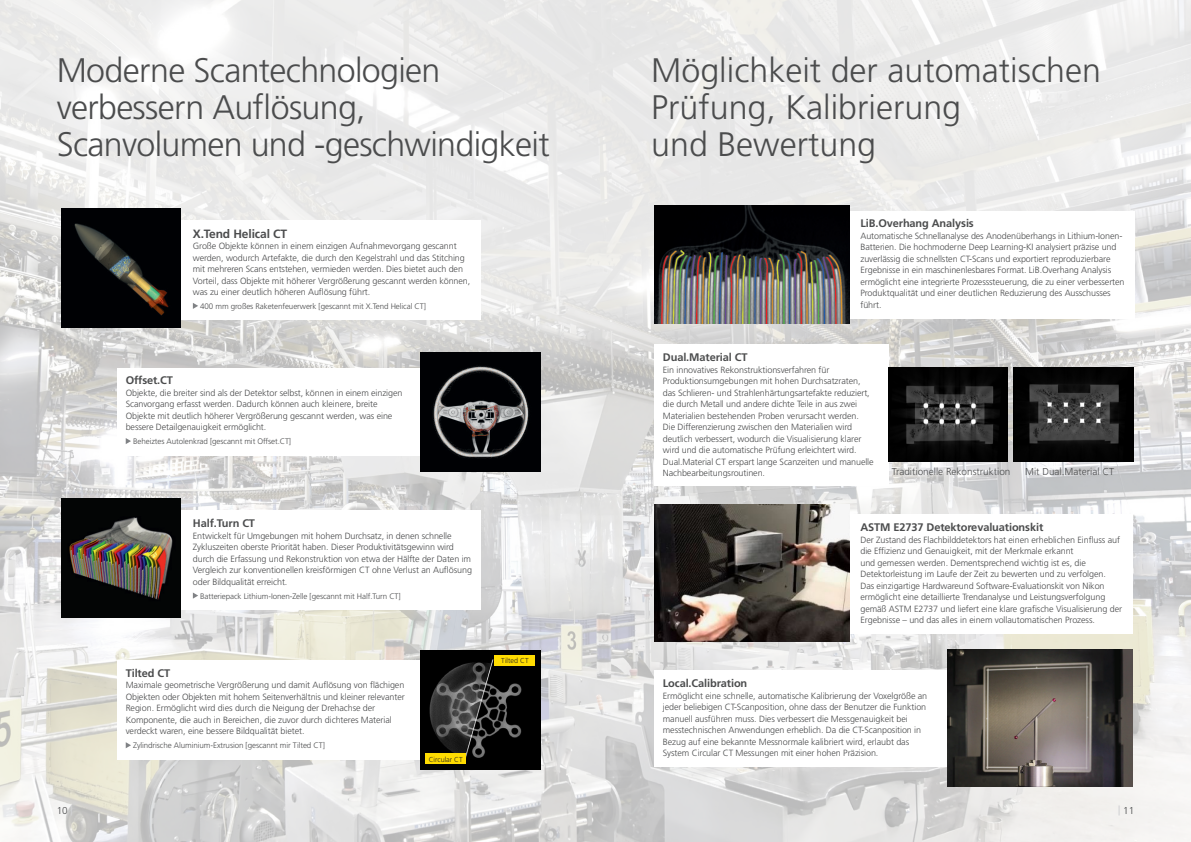
<style>
.page{position:relative;width:1191px;height:842px;background:#fff}
.page>*{position:absolute;margin:0;border:0;box-sizing:border-box;transform-origin:0 0}
.TITLE_2{font:300 34px/37px "Frutiger LT Std";letter-spacing:-.02em;color:#4b4c4d}
.TITLE_2-2{font:300 34px "Frutiger LT Std";color:#4b4c4d}
.INTRO{font:700 12px "Frutiger LT Std";letter-spacing:-.01em;color:#4b4c4d}
.INTRO-2{font:700 11px "Frutiger LT Std";letter-spacing:-.01em;color:#4b4c4d}
.Body_tekst{font:300 10px "Frutiger LT Std";color:#4b4c4d}
.TITLE_2-3{font:300 10px "Frutiger LT Std";color:#4b4c4d}
.INTRO-3{font:300 9px/11.5px "Frutiger LT Std";letter-spacing:-.01em;color:#4b4c4d}
.INTRO-4{font:300 8px "Frutiger LT Std";letter-spacing:-.01em;color:#4b4c4d}
.TITLE_2-4{font:300 7.2px "Frutiger LT Std";color:#231f20}
.s1{font-weight:700;color:#d1d2d4}
</style>
<div class="page">
<img style="left:0;top:372px;width:1191px;height:470px">
<svg style="left:0;top:0;width:1191px;height:372px;fill:#eaeae9"></svg>
<div style="left:117px;top:660px;width:341px;height:99px;background:#fff"></div>
<svg style="left:126px;top:742px;width:5px;height:6px"></svg>
<div style="left:156px;top:510px;width:324px;height:100px;background:#fff"></div>
<svg style="left:193px;top:592px;width:5px;height:7px"></svg>
<div style="left:156px;top:220px;width:324px;height:99px;background:#fff"></div>
<svg style="left:193px;top:303px;width:5px;height:6px"></svg>
<div style="left:117px;top:368px;width:341px;height:87px;background:#fff"></div>
<svg style="left:126px;top:438px;width:5px;height:6px"></svg>
<img style="left:62px;top:209px;width:119px;height:119px">
<img style="left:421px;top:353px;width:119px;height:119px">
<img style="left:62px;top:498px;width:119px;height:119px">
<img style="left:421px;top:651px;width:119px;height:119px">
<div style="left:654px;top:344px;width:234px;height:142px;background:#fff"></div>
<div style="left:825px;top:211px;width:309px;height:107px;background:#fff"></div>
<div style="left:825px;top:514px;width:307px;height:119px;background:#fff"></div>
<img style="left:654px;top:205px;width:195px;height:119px">
<img style="left:654px;top:505px;width:195px;height:137px">
<div style="left:654px;top:671px;width:312px;height:96px;background:#fff"></div>
<img style="left:947px;top:650px;width:185px;height:137px">
<div style="left:425px;top:754px;width:41px;height:10px;background:#ffdc01"></div>
<div style="left:494px;top:656px;width:41px;height:10px;background:#ffdc01"></div>
<img style="left:888px;top:367px;width:119px;height:94px">
<img style="left:1014px;top:367px;width:119px;height:95px">
<p class="TITLE_2" style="left:57px;top:52px;width:494px">Moderne Scantechnologien verbessern Auflösung,<br>Scanvolumen und -geschwindigkeit</p>
<p class="INTRO" style="left:193px;top:226px;width:96px">X.Tend Helical CT</p>
<p class="INTRO-3" style="left:193px;top:240px;width:265px">Große Objekte können in einem einzigen Aufnahmevorgang gescannt</p>
<p class="INTRO-3" style="left:193px;top:252px;width:279px">werden, wodurch Artefakte, die durch den Kegelstrahl und das Stitching mit mehreren Scans entstehen, vermieden werden. Dies bietet auch den Vorteil, dass Objekte mit höherer Vergrößerung gescannt werden können, was zu einer deutlich höheren Auflösung führt.</p>
<p class="INTRO-4" style="left:200px;top:302px;width:227px">400 mm großes Raketenfeuerwerk [gescannt mit X.Tend Helical CT]</p>
<p class="INTRO-2" style="left:126px;top:374px;width:49px">Offset.CT</p>
<p class="INTRO-3" style="left:126px;top:387px;width:278px">Objekte, die breiter sind als der Detektor selbst, können in einem einzigen</p>
<p class="INTRO-3" style="left:126px;top:399px;width:268px">Scanvorgang erfasst werden. Dadurch können auch kleinere, breite<br>Objekte mit deutlich höherer Vergrößerung gescannt werden, was eine bessere Detailgenauigkeit ermöglicht.</p>
<p class="INTRO-4" style="left:133px;top:437px;width:160px">Beheiztes Autolenkrad [gescannt mit Offset.CT]</p>
<p class="INTRO-2" style="left:193px;top:517px;width:64px">Half.Turn CT</p>
<p class="INTRO-3" style="left:193px;top:530px;width:260px">Entwickelt für Umgebungen mit hohem Durchsatz, in denen schnelle</p>
<p class="INTRO-3" style="left:193px;top:542px;width:281px">Zykluszeiten oberste Priorität haben. Dieser Produktivitätsgewinn wird durch die Erfassung und Rekonstruktion von etwa der Hälfte der Daten im Vergleich zur konventionellen kreisförmigen CT ohne Verlust an Auflösung oder Bildqualität erreicht.</p>
<p class="INTRO-4" style="left:200px;top:591px;width:202px">Batteriepack Lithium-Ionen-Zelle [gescannt mit Half.Turn CT]</p>
<p class="INTRO-2" style="left:126px;top:667px;width:46px">Tilted CT</p>
<p class="INTRO-3" style="left:126px;top:680px;width:280px">Maximale geometrische Vergrößerung und damit Auflösung von flächigen</p>
<p class="INTRO-3" style="left:126px;top:691px;width:280px">Objekten oder Objekten mit hohem Seitenverhältnis und kleiner relevanter</p>
<p class="INTRO-3" style="left:126px;top:703px;width:251px">Region. Ermöglicht wird dies durch die Neigung der Drehachse der</p>
<p class="INTRO-3" style="left:126px;top:714px;width:267px">Komponente, die auch in Bereichen, die zuvor durch dichteres Material</p>
<p class="INTRO-3" style="left:126px;top:726px;width:180px">verdeckt waren, eine bessere Bildqualität bietet.</p>
<p class="INTRO-4" style="left:133px;top:741px;width:193px">Zylindrische Aluminium-Extrusion [gescannt mir Tilted CT]</p>
<p class="TITLE_2-4" style="left:429px;top:755px;width:35px">Circular CT</p>
<p class="TITLE_2-4" style="left:501px;top:657px;width:29px">Tilted CT</p>
<p class="TITLE_2-2" style="left:651px;top:51px;width:451px">Möglichkeit der automatischen</p>
<p class="TITLE_2-2" style="left:651px;top:88px;width:311px">Prüfung, Kalibrierung</p>
<p class="TITLE_2-2" style="left:651px;top:125px;width:226px">und Bewertung</p>
<p class="INTRO-2" style="left:860px;top:217px;width:115px">LiB.Overhang Analysis</p>
<p class="INTRO-3" style="left:860px;top:230px;width:263px">Automatische Schnellanalyse des Anodenüberhangs in Lithium-Ionen-</p>
<p class="INTRO-3" style="left:860px;top:242px;width:258px">Batterien. Die hochmoderne Deep Learning-KI analysiert präzise und</p>
<p class="INTRO-3" style="left:860px;top:253px;width:251px">zuverlässig die schnellsten CT-Scans und exportiert reproduzierbare</p>
<p class="INTRO-3" style="left:860px;top:265px;width:252px">Ergebnisse in ein maschinenlesbares Format. LiB.Overhang Analysis</p>
<p class="INTRO-3" style="left:860px;top:276px;width:266px">ermöglicht eine integrierte Prozesssteuerung, die zu einer verbesserten</p>
<p class="INTRO-3" style="left:860px;top:288px;width:252px">Produktqualität und einer deutlichen Reduzierung des Ausschusses führt.</p>
<p class="INTRO-2" style="left:663px;top:351px;width:86px">Dual.Material CT</p>
<p class="INTRO-3" style="left:663px;top:364px;width:168px">Ein innovatives Rekonstruktionsverfahren für</p>
<p class="INTRO-3" style="left:663px;top:375px;width:199px">Produktionsumgebungen mit hohen Durchsatzraten,</p>
<p class="INTRO-3" style="left:663px;top:387px;width:208px">das Schlieren- und Strahlenhärtungsartefakte reduziert,</p>
<p class="INTRO-3" style="left:663px;top:398px;width:196px">die durch Metall und andere dichte Teile in aus zwei</p>
<p class="INTRO-3" style="left:663px;top:410px;width:197px">Materialien bestehenden Proben verursacht werden.</p>
<p class="INTRO-3" style="left:663px;top:421px;width:191px">Die Differenzierung zwischen den Materialien wird</p>
<p class="INTRO-3" style="left:663px;top:433px;width:200px">deutlich verbessert, wodurch die Visualisierung klarer</p>
<p class="INTRO-3" style="left:663px;top:444px;width:195px">wird und die automatische Prüfung erleichtert wird.</p>
<p class="INTRO-3" style="left:663px;top:456px;width:212px">Dual.Material CT erspart lange Scanzeiten und manuelle</p>
<p class="INTRO-3" style="left:663px;top:467px;width:104px">Nachbearbeitungsroutinen.</p>
<p class="Body_tekst" style="left:892px;top:466px;width:120px">Traditionelle Rekonstruktion</p>
<p class="Body_tekst" style="left:1025px;top:466px;width:90px">Mit Dual.Material CT</p>
<p class="INTRO-2" style="left:860px;top:521px;width:184px">ASTM E2737 Detektorevaluationskit</p>
<p class="INTRO-3" style="left:860px;top:534px;width:261px">Der Zustand des Flachbilddetektors hat einen erheblichen Einfluss auf</p>
<p class="INTRO-3" style="left:860px;top:545px;width:263px">die Effizienz und Genauigkeit, mit der Merkmale erkannt<br>und gemessen werden. Dementsprechend wichtig ist es, die Detektorleistung im Laufe der Zeit zu bewerten und zu verfolgen.<br>Das einzigartige Hardwareund Software-Evaluationskit von Nikon ermöglicht eine detaillierte Trendanalyse und Leistungsverfolgung gemäß ASTM E2737 und liefert eine klare grafische Visualisierung der Ergebnisse – und das alles in einem vollautomatischen Prozess.</p>
<p class="INTRO-2" style="left:663px;top:677px;width:86px">Local.Calibration</p>
<p class="INTRO-3" style="left:663px;top:690px;width:266px">Ermöglicht eine schnelle, automatische Kalibrierung der Voxelgröße an</p>
<p class="INTRO-3" style="left:663px;top:702px;width:265px">jeder beliebigen CT-Scanposition, ohne dass der Benutzer die Funktion</p>
<p class="INTRO-3" style="left:663px;top:713px;width:246px">manuell ausführen muss. Dies verbessert die Messgenauigkeit bei</p>
<p class="INTRO-3" style="left:663px;top:725px;width:260px">messtechnischen Anwendungen erheblich. Da die CT-Scanposition in</p>
<p class="INTRO-3" style="left:663px;top:736px;width:248px">Bezug auf eine bekannte Messnormale kalibriert wird, erlaubt das<br>System Circular CT Messungen mit einer hohen Präzision.</p>
<p class="TITLE_2-3" style="left:57px;top:804px;width:18px">10 <span class="s1">|</span></p>
<p class="TITLE_2-3" style="left:1118px;top:804px;width:18px"><span class="s1">|</span> 11</p>
</div>
